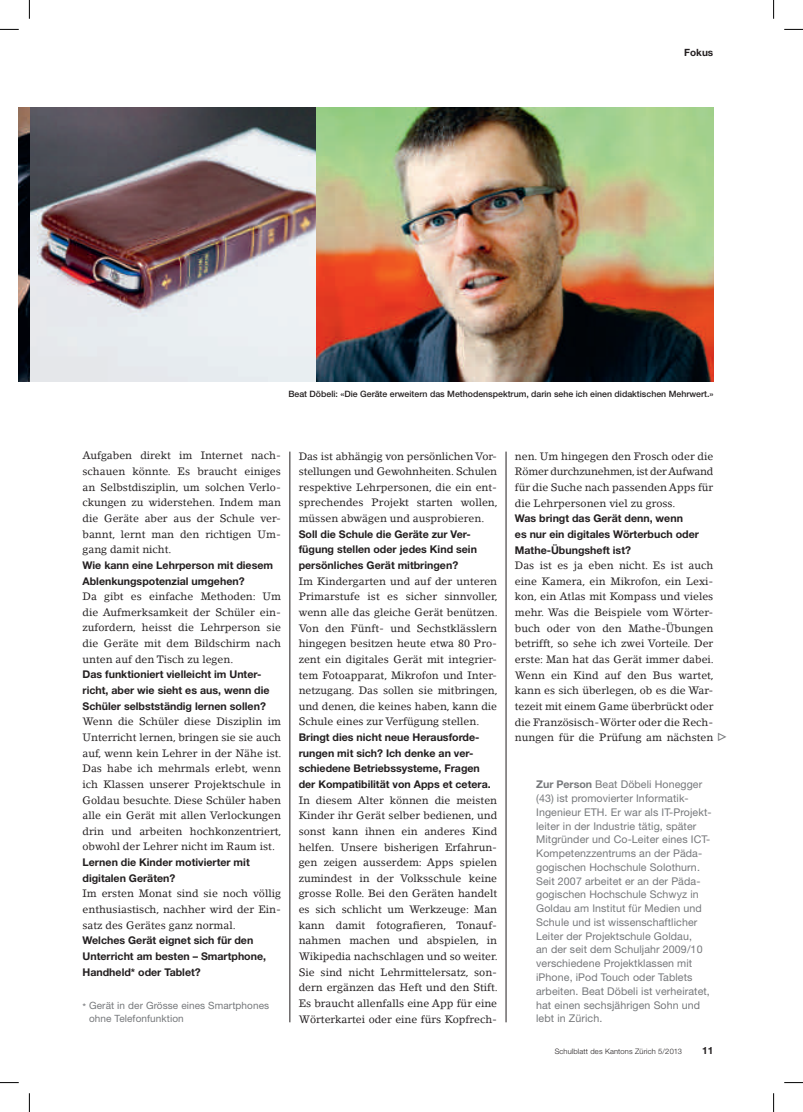
<style>
.page{position:relative;width:803px;height:1112px;background:#fff}
.page>*{position:absolute;margin:0;border:0;box-sizing:border-box;transform-origin:0 0}
.t1{font:10.62px/15.6px "Lino Letter LT";color:#231f20;text-align:justify}
.t2{font:700 10.62px/15.6px "Helvetica Neue LT Std";color:#231f20}
.t3{font:10.62px/13.8px "Helvetica Neue LT Std";letter-spacing:.01em;color:#76787b}
.t4{font:10px/13.1px "Helvetica Neue LT Std";letter-spacing:.01em;color:#76787b}
.t5{font:700 10px "Helvetica Neue LT Std";color:#231f20}
.t6{font:500 8.75px "Helvetica Neue LT Std";color:#231f20}
.t7{font:300 7.5px "Helvetica Neue LT Std";letter-spacing:.02em;color:#231f20}
.s1{font-family:"Info";font-size:8.12px}
.s2{font-weight:700}
</style>
<div class="page">
<hr style="left:290px;top:451px;width:1px;height:571px;background:#231f20">
<hr style="left:506px;top:451px;width:1px;height:571px;background:#231f20">
<img style="left:19px;top:107px;width:694px;height:274px">
<svg style="left:0;top:29px;width:19px;height:1px"></svg>
<svg style="left:784px;top:29px;width:19px;height:1px"></svg>
<svg style="left:0;top:1082px;width:19px;height:1px"></svg>
<svg style="left:784px;top:1082px;width:19px;height:1px"></svg>
<svg style="left:29px;top:0;width:1px;height:19px"></svg>
<svg style="left:29px;top:1093px;width:1px;height:18px"></svg>
<svg style="left:773px;top:0;width:1px;height:19px"></svg>
<svg style="left:773px;top:1093px;width:1px;height:18px"></svg>
<p class="t5" style="left:684px;top:46px;width:31px">Fokus</p>
<p class="t6" style="left:288px;top:388px;width:427px">Beat Döbeli: «Die Geräte erweitern das Methodenspektrum, darin sehe ich einen didaktischen Mehrwert.»</p>
<p class="t1" style="left:83px;top:447px;width:200px">Aufgaben direkt im Internet nach&shy;schauen könnte. Es braucht einiges an Selbstdisziplin, um solchen Verlo&shy;ckungen zu widerstehen. Indem man die Geräte aber aus der Schule ver&shy;bannt, lernt man den richtigen Um&shy;gang damit nicht.</p>
<p class="t2" style="left:83px;top:557px;width:192px">Wie kann eine Lehrperson mit diesem<br>Ablenkungspotenzial umgehen?</p>
<p class="t1" style="left:83px;top:588px;width:200px">Da gibt es einfache Methoden: Um die Aufmerksamkeit der Schüler ein&shy;zufordern, heisst die Lehrperson sie die Geräte mit dem Bildschirm nach unten auf den Tisch zu legen.</p>
<p class="t2" style="left:83px;top:666px;width:189px">Das funktioniert vielleicht im Unter&shy;richt, aber wie sieht es aus, wenn die<br>Schüler selbstständig lernen sollen?</p>
<p class="t1" style="left:83px;top:713px;width:201px">Wenn die Schüler diese Disziplin im Unterricht lernen, bringen sie sie auch auf, wenn kein Lehrer in der Nähe ist.<br>Das habe ich mehrmals erlebt, wenn ich Klassen unserer Projektschule in Goldau besuchte. Diese Schüler haben alle ein Gerät mit allen Verlockungen drin und arbeiten hochkonzentriert, obwohl der Lehrer nicht im Raum ist.</p>
<p class="t2" style="left:83px;top:854px;width:169px">Lernen die Kinder motivierter mit digitalen Geräten?</p>
<p class="t1" style="left:83px;top:885px;width:200px">Im ersten Monat sind sie noch völlig enthusiastisch, nachher wird der Ein&shy;satz des Gerätes ganz normal.</p>
<p class="t2" style="left:83px;top:932px;width:185px">Welches Gerät eignet sich für den<br>Unterricht am besten – Smartphone,<br>Handheld* oder Tablet?</p>
<p class="t4" style="left:89px;top:998px;width:182px;text-indent:-7px"><span class="s1">*</span> Gerät in der Grösse eines Smartphones ohne Telefonfunktion</p>
<p class="t1" style="left:299px;top:448px;width:201px">Das ist abhängig von persönlichen Vor&shy;stellungen und Gewohnheiten. Schulen respektive Lehrpersonen, die ein ent&shy;sprechendes Projekt starten wollen, müssen abwägen und ausprobieren.</p>
<p class="t2" style="left:299px;top:525px;width:180px">Soll die Schule die Geräte zur Ver&shy;fügung stellen oder jedes Kind sein persönliches Gerät mitbringen?</p>
<p class="t1" style="left:299px;top:573px;width:201px">Im Kindergarten und auf der unteren Primarstufe ist es sicher sinnvoller, wenn alle das gleiche Gerät benützen.<br>Von den Fünft- und Sechstklässlern hingegen besitzen heute etwa 80 Pro&shy;zent ein digitales Gerät mit integrier&shy;tem Fotoapparat, Mikrofon und Inter&shy;netzugang. Das sollen sie mitbringen, und denen, die keines haben, kann die Schule eines zur Verfügung stellen.</p>
<p class="t2" style="left:299px;top:729px;width:193px">Bringt dies nicht neue Herausforde&shy;rungen mit sich? Ich denke an ver&shy;schiedene Betriebssysteme, Fragen der Kompatibilität von Apps et cetera.</p>
<p class="t1" style="left:299px;top:791px;width:201px">In diesem Alter können die meisten Kinder ihr Gerät selber bedienen, und sonst kann ihnen ein anderes Kind helfen. Unsere bisherigen Erfahrun&shy;gen zeigen ausserdem: Apps spielen zumindest in der Volksschule keine grosse Rolle. Bei den Geräten handelt es sich schlicht um Werkzeuge: Man kann damit fotografieren, Tonauf&shy;nahmen machen und abspielen, in Wikipedia nachschlagen und so weiter.<br>Sie sind nicht Lehrmittelersatz, son&shy;dern ergänzen das Heft und den Stift.<br>Es braucht allenfalls eine App für eine Wörterkartei oder eine fürs Kopfrech-</p>
<p class="t1" style="left:515px;top:448px;width:200px">nen. Um hingegen den Frosch oder die Römer durchzunehmen, ist der Aufwand für die Suche nach passenden Apps für die Lehrpersonen viel zu gross.</p>
<p class="t2" style="left:515px;top:510px;width:186px">Was bringt das Gerät denn, wenn<br>es nur ein digitales Wörterbuch oder<br>Mathe-Übungsheft ist?</p>
<p class="t1" style="left:515px;top:557px;width:201px">Das ist es ja eben nicht. Es ist auch eine Kamera, ein Mikrofon, ein Lexi&shy;kon, ein Atlas mit Kompass und vieles mehr. Was die Beispiele vom Wörter&shy;buch oder von den Mathe- Übungen betrifft, so sehe ich zwei Vorteile. Der erste: Man hat das Gerät immer dabei.<br>Wenn ein Kind auf den Bus wartet, kann es sich überlegen, ob es die War&shy;tezeit mit einem Game überbrückt oder die Französisch- Wörter oder die Rech&shy;nungen für die Prüfung am nächsten</p>
<p class="t3" style="left:536px;top:777px;width:177px"><span class="s2">Zur Person</span> Beat Döbeli Honegger (43) ist promovierter Informatik-Ingenieur ETH. Er war als IT-Projekt&shy;leiter in der Industrie tätig, später Mitgründer und Co-Leiter eines ICT-Kompetenzzentrums an der Päda&shy;gogischen Hochschule Solothurn.<br>Seit 2007 arbeitet er an der Päda&shy;gogischen Hochschule Schwyz in Goldau am Institut für Medien und Schule und ist wissenschaftlicher Leiter der Projektschule Goldau,<br>an der seit dem Schuljahr 2009/10 verschiedene Projektklassen mit iPhone, iPod Touch oder Tablets arbeiten. Beat Döbeli ist verheiratet, hat einen sechsjährigen Sohn und lebt in Zürich.</p>
<p class="t7" style="left:555px;top:1046px;width:129px">Schulblatt des Kantons Zürich 5/2013</p>
<p class="t5" style="left:702px;top:1044px;width:13px">11</p>
</div>
